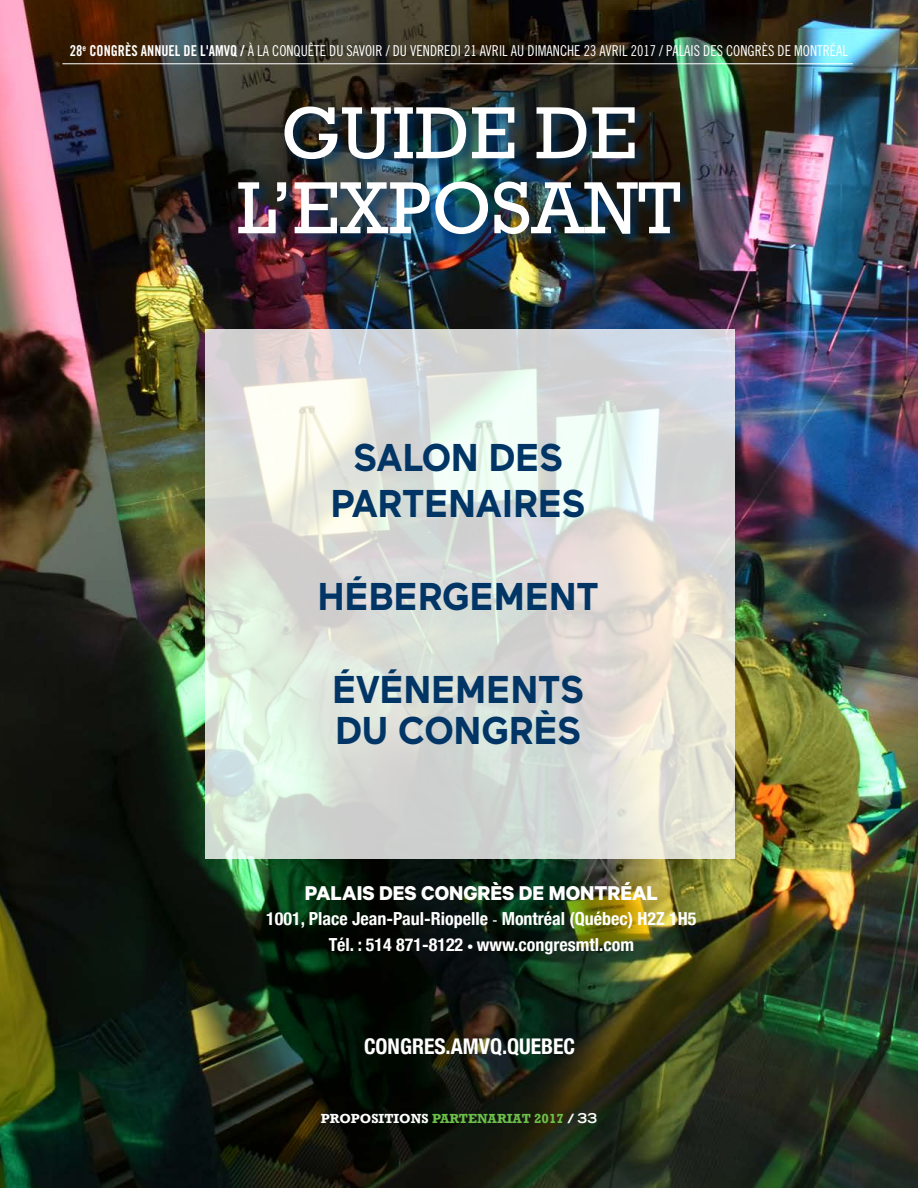
<style>
.page{position:relative;width:918px;height:1188px;background:#fff}
.page>*{position:absolute;margin:0;border:0;box-sizing:border-box;transform-origin:0 0}
.t1{font:75px/75px "Rockwell";color:#fff;text-align:center}
.t2{font:700 38.55px/46.3px "Maax";color:#003565;text-align:center;scale:.95 1}
.t3{font:700 22.5px "Calibre";color:#fff}
.t4{font:700 condensed 21.6px "Helvetica Neue";color:#fff}
.t5{font:700 condensed 18px/25.2px "Helvetica Neue";color:#fff;text-align:center}
.t6{font:15px "Trade Gothic Cond Eighteen";color:#fff;scale:.95 1}
.t7{font:700 13.5px "Rockwell";color:#6cc04a}
.s1{font-family:"Trade Gothic Bold Cond Twenty"}
.s2{font-family:"Trade Gothic Bold Cond Twenty";font-weight:400;font-stretch:normal;font-size:15px}
.s3{font-family:"Calibre";font-weight:400;font-stretch:normal;font-size:16.5px}
.s4{color:#fff}
.s5{font-family:"Trade Gothic LH";font-stretch:expanded;color:#fff}
</style>
<div class="page">
<img style="left:0;top:0;width:918px;height:1188px">
<div style="left:236px;top:104px;width:458px;height:144px;background:#003565;opacity:.75"></div>
<hr style="left:62px;top:63px;width:791px;height:1px;background:#fff">
<svg style="left:205px;top:329px;width:530px;height:530px;background:#dce0da"></svg>
<p class="t6" style="left:70px;top:41px;width:821px"><span class="s1">28</span><sup>e</sup> <span class="s1">CONGRÈS ANNUEL DE L'AMVQ /</span> À LA CONQUÊTE DU SAVOIR / DU VENDREDI 21 AVRIL AU DIMANCHE 23 AVRIL 2017 / PALAIS DES CONGRÈS DE MONTRÉAL</p>
<h1 class="t1" style="left:237px;top:97px;width:445px">GUIDE DE<br>L’EXPOSANT</h1>
<h2 class="t2" style="left:331px;top:435px;width:270px">SALON DES<br>PARTENAIRES</h2>
<h2 class="t2" style="left:318px;top:574px;width:298px">HÉBERGEMENT</h2>
<h2 class="t2" style="left:333px;top:670px;width:266px;line-height:40.7px;text-align:left">ÉVÉNEMENTS<br>DU CONGRÈS</h2>
<h3 class="t3" style="left:305px;top:879px;width:355px">PALAIS DES CONGRÈS DE MONTRÉAL</h3>
<p class="t5" style="left:266px;top:905px;width:432px">1001, Place Jean-Paul-Riopelle <span class="s2">-</span> Montréal (Québec) H2Z 1H5<br>Tél. : 514 871-8122 <span class="s3">•</span> www.congresmtl.com</p>
<h3 class="t4" style="left:364px;top:1029px;width:213px">CONGRES.AMVQ.QUEBEC</h3>
<p class="t7" style="left:321px;top:1110px;width:278px"><span class="s4">PROPOSITIONS</span> PARTENARIAT 2017 <span class="s4">/</span> <span class="s5">33</span></p>
</div>
